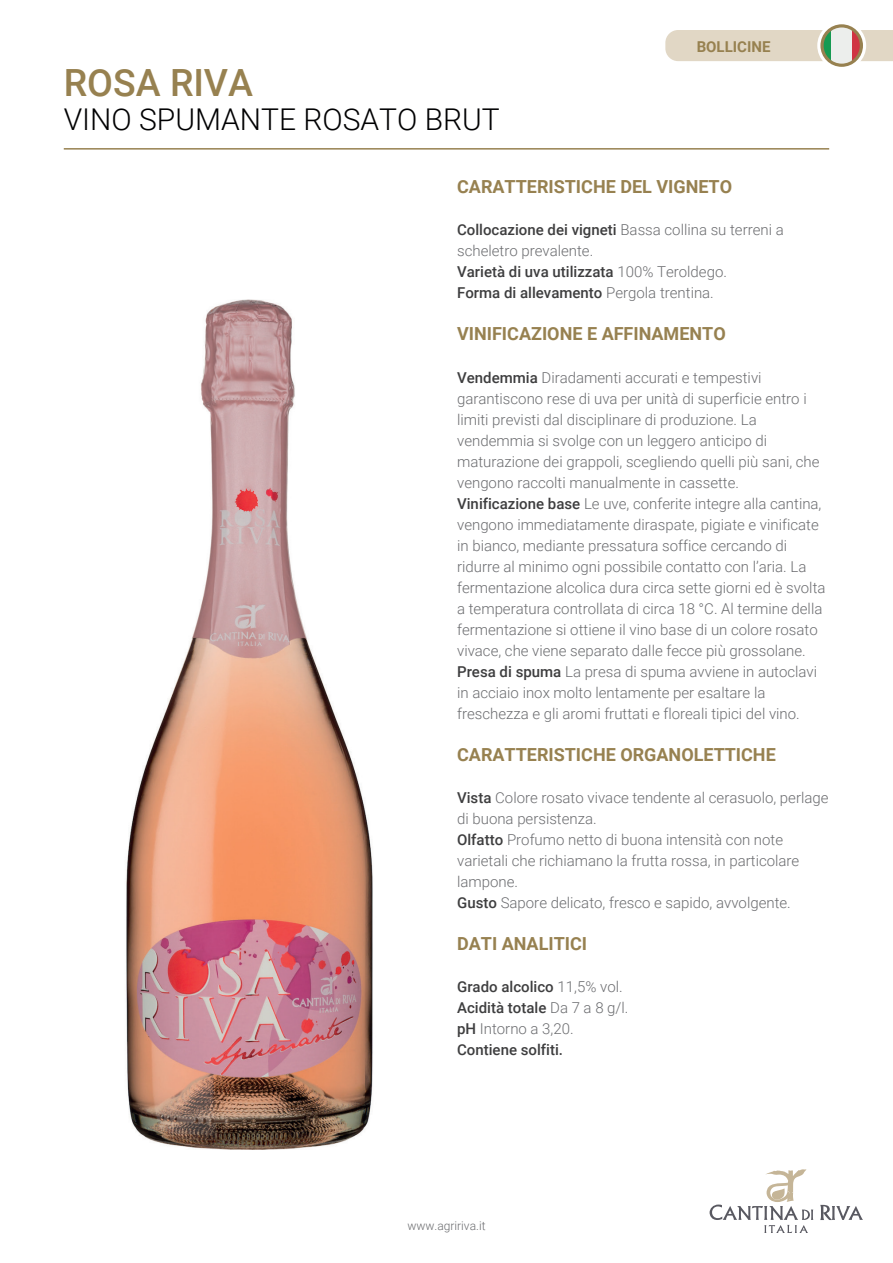
<style>
.page{position:relative;width:893px;height:1263px;background:#fff}
.page>*{position:absolute;margin:0;border:0;box-sizing:border-box;transform-origin:0 0}
.t1{font:500 37.5px "Roboto";color:#978150}
.t2{font:300 30px "Roboto";color:#000002}
.t3{font:700 18px "Roboto";color:#978150}
.t4{font:300 15px/21px "Roboto";color:#6c6d70}
.t5{font:500 15px/21px "Roboto";color:#3e3e3f}
.t6{font:700 15px "Roboto";color:#978150}
.t7{font:300 12px "Roboto";color:#6c6d70}
.s1{font-weight:500;color:#3e3e3f}
.s2{font-weight:300;color:#6c6d70}
</style>
<div class="page">
<hr style="left:64px;top:148px;width:765px;height:2px;background:#978150">
<svg style="left:710px;top:1169px;width:153px;height:64px"></svg>
<img style="left:126px;top:299px;width:247px;height:851px">
<div style="left:665px;top:30px;width:228px;height:31px;background:#e1d7c5"></div>
<div style="left:817px;top:21px;width:49px;height:49px;background:#fff;border-radius:50%"></div>
<svg style="left:820px;top:24px;width:43px;height:43px"></svg>
<svg style="left:824px;top:27px;width:7px;height:37px"></svg>
<div style="left:831px;top:27px;width:21px;height:37px;background:#eceeec"></div>
<svg style="left:852px;top:27px;width:8px;height:37px"></svg>
<h1 class="t1" style="left:64px;top:56px;width:191px">ROSA RIVA</h1>
<h2 class="t2" style="left:64px;top:99px;width:438px">VINO SPUMANTE ROSATO BRUT</h2>
<p class="t6" style="left:697px;top:36px;width:75px">BOLLICINE</p>
<p class="t3" style="left:457px;top:174px;width:276px">CARATTERISTICHE DEL VIGNETO</p>
<p class="t4" style="left:457px;top:219px;width:328px"><span class="s1">Collocazione dei vigneti</span> Bassa collina su terreni a scheletro prevalente.<br><span class="s1">Varietà di uva utilizzata</span> 100% Teroldego.<br><span class="s1">Forma di allevamento</span> Pergola trentina.</p>
<p class="t3" style="left:457px;top:321px;width:270px">VINIFICAZIONE E AFFINAMENTO</p>
<p class="t4" style="left:457px;top:366px;width:370px"><span class="s1">Vendemmia</span> Diradamenti accurati e tempestivi garantiscono rese di uva per unità di superficie entro i limiti previsti dal disciplinare di produzione. La vendemmia si svolge con un leggero anticipo di maturazione dei grappoli, scegliendo quelli più sani, che vengono raccolti manualmente in cassette.<br><span class="s1">Vinificazione base</span> Le uve, conferite integre alla cantina, vengono immediatamente diraspate, pigiate e vinificate in bianco, mediante pressatura soffice cercando di ridurre al minimo ogni possibile contatto con l’aria. La fermentazione alcolica dura circa sette giorni ed è svolta a temperatura controllata di circa 18 °C. Al termine della fermentazione si ottiene il vino base di un colore rosato vivace, che viene separato dalle fecce più grossolane.<br><span class="s1">Presa di spuma</span> La presa di spuma avviene in autoclavi in acciaio inox molto lentamente per esaltare la freschezza e gli aromi fruttati e floreali tipici del vino.</p>
<p class="t3" style="left:457px;top:741px;width:320px">CARATTERISTICHE ORGANOLETTICHE</p>
<p class="t4" style="left:457px;top:786px;width:373px"><span class="s1">Vista</span> Colore rosato vivace tendente al cerasuolo, perlage di buona persistenza.<br><span class="s1">Olfatto</span> Profumo netto di buona intensità con note varietali che richiamano la frutta rossa, in particolare lampone.<br><span class="s1">Gusto</span> Sapore delicato, fresco e sapido, avvolgente.</p>
<p class="t3" style="left:457px;top:930px;width:132px">DATI ANALITICI</p>
<p class="t5" style="left:457px;top:975px;width:173px">Grado alcolico <span class="s2">11,5% vol.<br></span>Acidità totale <span class="s2">Da 7 a 8 g/l. </span>pH <span class="s2">Intorno a 3,20.<br></span>Contiene solfiti.</p>
<p class="t7" style="left:407px;top:1217px;width:80px">www.agririva.it</p>
</div>
